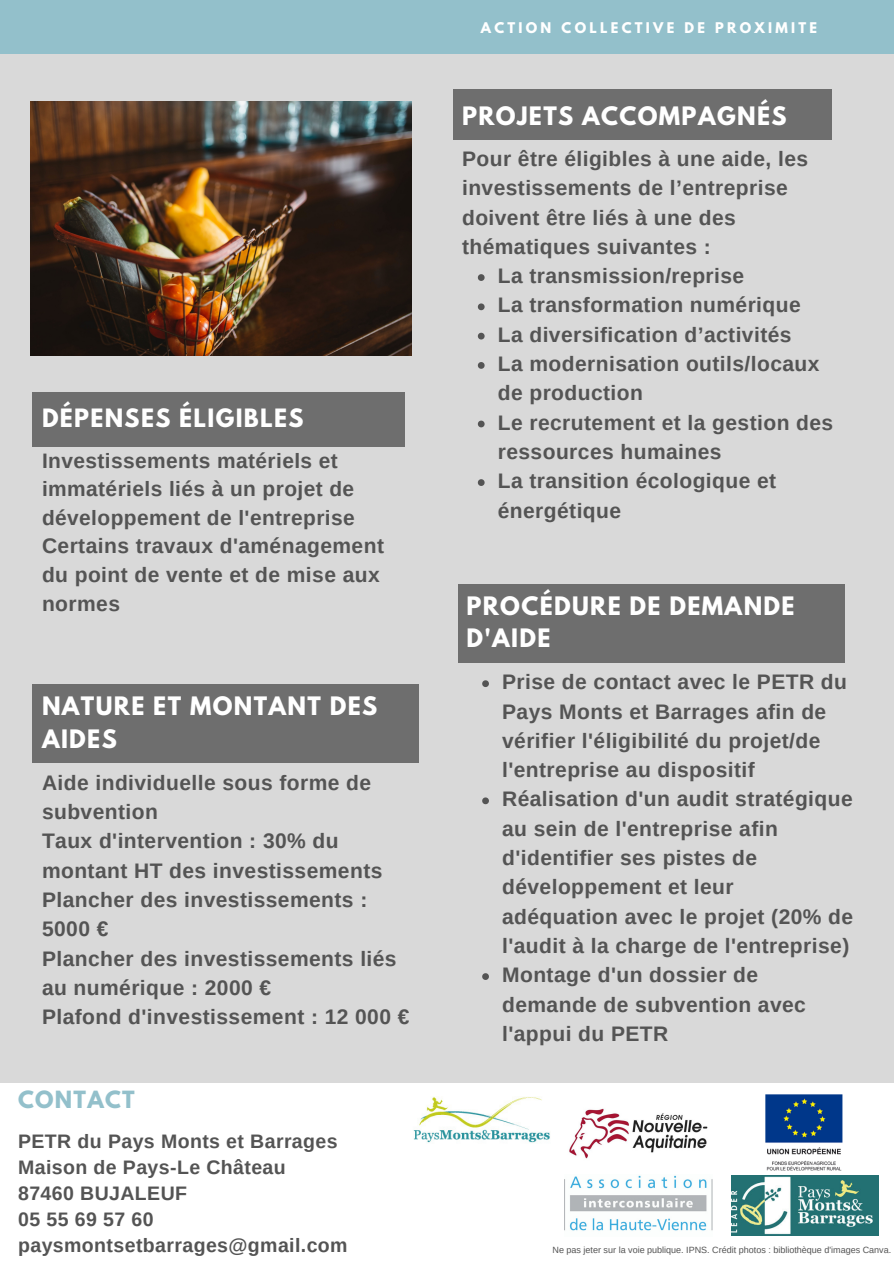
<style>
.page{position:relative;width:894px;height:1264px;background:#fff}
.page>*{position:absolute;margin:0;border:0;box-sizing:border-box;transform-origin:0 0}
.t1{font:700 22.5px/32.7px "League Spartan";letter-spacing:.06em;color:#fff}
.t2{font:700 22.35px "League Spartan";letter-spacing:.06em;color:#fff}
.t3{font:700 21px/29.2px "Arimo";letter-spacing:.02em;color:#545454}
.t4{font:700 21px "League Spartan";letter-spacing:.06em;color:#93c0cb}
.t5{font:700 20.85px/28.2px "Arimo";letter-spacing:.02em;color:#545454}
.t6{font:700 19.5px "Arimo";letter-spacing:.02em;color:#545454}
.t7{font:700 13.05px "League Spartan";letter-spacing:.25em;color:#fff}
.t8{font:9px "Arimo";color:#545454}
</style>
<div class="page">
<div style="left:0;top:0;width:893px;height:1263px;background:#d9d9d9"></div>
<div style="left:0;top:0;width:893px;height:54px;background:#93c0cb"></div>
<div style="left:0;top:1083px;width:893px;height:109px;background:#fff"></div>
<div style="left:0;top:1175px;width:893px;height:88px;background:#fff"></div>
<div style="left:453px;top:89px;width:378px;height:51px;background:#6e6e6e"></div>
<div style="left:32px;top:684px;width:386px;height:78px;background:#6e6e6e"></div>
<div style="left:457px;top:583px;width:387px;height:79px;background:#6e6e6e"></div>
<div style="left:32px;top:393px;width:373px;height:54px;background:#6e6e6e"></div>
<img style="left:731px;top:1175px;width:146px;height:60px">
<img style="left:413px;top:1097px;width:137px;height:46px">
<img style="left:564px;top:1108px;width:148px;height:123px">
<img style="left:765px;top:1094px;width:78px;height:77px">
<svg style="left:477px;top:274px;width:7px;height:7px"></svg>
<svg style="left:477px;top:303px;width:7px;height:7px"></svg>
<svg style="left:477px;top:333px;width:7px;height:6px"></svg>
<svg style="left:477px;top:362px;width:7px;height:7px"></svg>
<svg style="left:477px;top:420px;width:7px;height:7px"></svg>
<svg style="left:477px;top:479px;width:7px;height:7px"></svg>
<svg style="left:482px;top:680px;width:7px;height:7px"></svg>
<svg style="left:482px;top:797px;width:7px;height:7px"></svg>
<svg style="left:482px;top:973px;width:7px;height:6px"></svg>
<img style="left:31px;top:101px;width:380px;height:255px">
<p class="t7" style="left:480px;top:21px;width:338px">ACTION COLLECTIVE DE PROXIMITE</p>
<p class="t1" style="left:462px;top:102px;width:326px">PROJETS ACCOMPAGNÉS</p>
<p class="t2" style="left:42px;top:407px;width:263px">DÉPENSES ÉLIGIBLES</p>
<p class="t5" style="left:42px;top:447px;width:314px">Investissements matériels et immatériels liés à un projet de développement de l'entreprise</p>
<p class="t3" style="left:42px;top:531px;width:343px">Certains travaux d'aménagement du point de vente et de mise aux normes</p>
<p class="t1" style="left:42px;top:692px;width:337px">NATURE ET MONTANT DES<br>AIDES</p>
<p class="t3" style="left:42px;top:768px;width:330px">Aide individuelle sous forme de subvention</p>
<p class="t3" style="left:42px;top:826px;width:342px">Taux d'intervention : 30% du montant HT des investissements</p>
<p class="t3" style="left:42px;top:885px;width:327px">Plancher des investissements :<br>5000 €</p>
<p class="t3" style="left:42px;top:943px;width:356px">Plancher des investissements liés au numérique : 2000 €</p>
<p class="t3" style="left:42px;top:1002px;width:369px">Plafond d'investissement : 12 000 €</p>
<p class="t3" style="left:462px;top:144px;width:347px">Pour être éligibles à une aide, les investissements de l’entreprise doivent être liés à une des thématiques suivantes :</p>
<p class="t3" style="left:497px;top:261px;width:248px">La transmission/reprise</p>
<p class="t3" style="left:497px;top:290px;width:304px">La transformation numérique</p>
<p class="t3" style="left:497px;top:320px;width:295px">La diversification d’activités</p>
<p class="t3" style="left:497px;top:349px;width:323px">La modernisation outils/locaux de production</p>
<p class="t3" style="left:497px;top:408px;width:337px">Le recrutement et la gestion des ressources humaines</p>
<p class="t3" style="left:497px;top:466px;width:280px">La transition écologique et énergétique</p>
<p class="t1" style="left:466px;top:592px;width:330px">PROCÉDURE DE DEMANDE<br>D'AIDE</p>
<p class="t3" style="left:502px;top:667px;width:346px">Prise de contact avec le PETR du<br>Pays Monts et Barrages afin de vérifier l'éligibilité du projet/de l'entreprise au dispositif</p>
<p class="t3" style="left:502px;top:784px;width:352px">Réalisation d'un audit stratégique au sein de l'entreprise afin d'identifier ses pistes de développement et leur adéquation avec le projet (20% de l'audit à la charge de l'entreprise)</p>
<p class="t3" style="left:502px;top:960px;width:305px">Montage d'un dossier de demande de subvention avec l'appui du PETR</p>
<p class="t4" style="left:18px;top:1089px;width:118px">CONTACT</p>
<p class="t6" style="left:18px;top:1130px;width:321px">PETR du Pays Monts et Barrages</p>
<p class="t6" style="left:18px;top:1156px;width:269px">Maison de Pays-Le Château</p>
<p class="t6" style="left:18px;top:1182px;width:170px">87460 BUJALEUF</p>
<p class="t6" style="left:18px;top:1208px;width:137px">05 55 69 57 60</p>
<p class="t6" style="left:18px;top:1234px;width:331px">paysmontsetbarrages@gmail.com</p>
<p class="t8" style="left:552px;top:1244px;width:340px">Ne pas jeter sur la voie publique. IPNS. Crédit photos : bibliothèque d'images Canva.</p>
</div>
